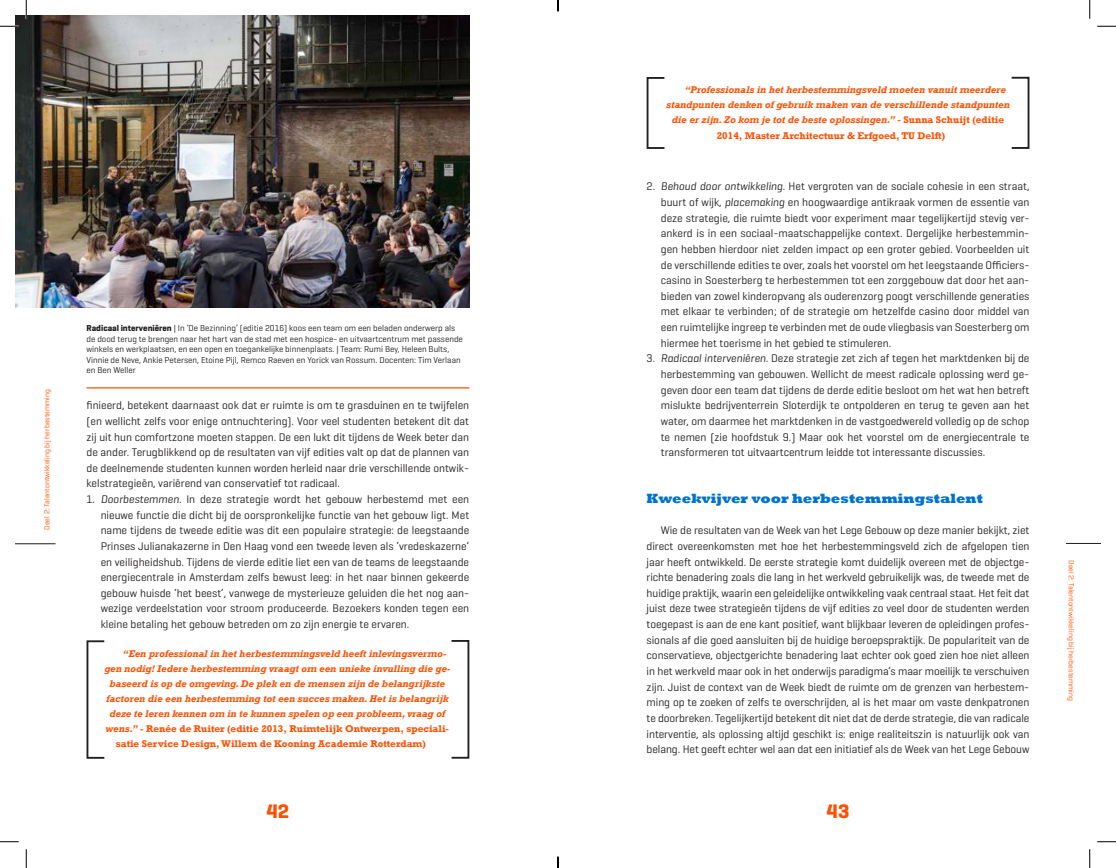
<style>
.page{position:relative;width:1116px;height:868px;background:#fff}
.page>*{position:absolute;margin:0;border:0;box-sizing:border-box;transform-origin:0 0}
.t1{font:700 20px "Geogrotesque";color:#ff5000}
.t2{font:800 13.75px "Rockwell";color:#0073ce}
.t3{font:11.25px/15.6px "Geogrotesque";color:#231f20;text-align:justify}
.t4{font:italic 700 10px "Rockwell";color:#ff5000}
.t5{font:700 10px "Rockwell";color:#ff5000}
.t6{font:8.75px/10.5px "Geogrotesque";color:#231f20}
.t7{font:7.5px "Geogrotesque";color:#ff5000}
.s1{font-weight:700}
.s2{font-style:italic}
.s3{font-style:normal}
</style>
<div class="page">
<hr style="left:16px;top:543px;width:39px;height:1px;background:#231f20">
<hr style="left:1066px;top:543px;width:34px;height:1px;background:#231f20">
<img style="left:16px;top:16px;width:453px;height:291px">
<div style="left:86px;top:640px;width:19px;height:118px;border:2px solid #231f20"></div>
<div style="left:450px;top:640px;width:19px;height:118px;border:2px solid #231f20"></div>
<hr style="left:86px;top:387px;width:383px;height:1px;background:#ff5000">
<div style="left:646px;top:77px;width:19px;height:72px;border:2px solid #231f20"></div>
<div style="left:1010px;top:77px;width:19px;height:72px;border:2px solid #231f20"></div>
<svg style="left:0;top:25px;width:19px;height:2px"></svg>
<svg style="left:1097px;top:25px;width:18px;height:2px"></svg>
<svg style="left:0;top:841px;width:19px;height:1px"></svg>
<svg style="left:1097px;top:841px;width:18px;height:1px"></svg>
<svg style="left:25px;top:0;width:2px;height:19px"></svg>
<svg style="left:25px;top:849px;width:2px;height:18px"></svg>
<svg style="left:1089px;top:0;width:1px;height:19px"></svg>
<svg style="left:1089px;top:849px;width:1px;height:18px"></svg>
<svg style="left:557px;top:0;width:2px;height:11px"></svg>
<svg style="left:557px;top:856px;width:2px;height:11px"></svg>
<p class="t7" style="left:42px;top:529px;width:142px;rotate:-90deg">Deel 2: Talentontwikkeling bij herbestemming</p>
<p class="t6" style="left:86px;top:322px;width:378px"><span class="s1">Radicaal interveniëren</span> | In ‘De Bezinning’ (editie 2016) koos een team om een beladen onderwerp als de dood terug te brengen naar het hart van de stad met een hospice- en uitvaartcentrum met passende winkels en werkplaatsen, en een open en toegankelijke binnenplaats. | Team: Rumi Bey, Heleen Bults, Vinnie de Neve, Ankie Petersen, Etoine Pijl, Remco Raeven en Yorick van Rossum. Docenten: Tim Verlaan en Ben Weller</p>
<p class="t3" style="left:86px;top:397px;width:384px">finieerd, betekent daarnaast ook dat er ruimte is om te grasduinen en te twijfelen (en wellicht zelfs voor enige ontnuchtering). Voor veel studenten betekent dit dat zij uit hun comfortzone moeten stappen. De een lukt dit tijdens de Week beter dan de ander. Terugblikkend op de resultaten van vijf edities valt op dat de plannen van de deelnemende studenten kunnen worden herleid naar drie verschillende ontwik&shy;kelstrategieën, variërend van conservatief tot radicaal.</p>
<p class="t3" style="left:101px;top:491px;width:370px;text-indent:-14px">1. <span class="s2">Doorbestemmen.</span> In deze strategie wordt het gebouw herbestemd met een nieuwe functie die dicht bij de oorspronkelijke functie van het gebouw ligt. Met name tijdens de tweede editie was dit een populaire strategie: de leegstaande Prinses Julianakazerne in Den Haag vond een tweede leven als ‘vredeskazerne’ en veiligheidshub. Tijdens de vierde editie liet een van de teams de leegstaande energiecentrale in Amsterdam zelfs bewust leeg: in het naar binnen gekeerde gebouw huisde ‘het beest’, vanwege de mysterieuze geluiden die het nog aan&shy;wezige verdeelstation voor stroom produceerde. Bezoekers konden tegen een kleine betaling het gebouw betreden om zo zijn energie te ervaren.</p>
<p class="t4" style="left:122px;top:647px;width:325px">“Een professional in het herbestemmingsveld heeft inlevingsvermo-</p>
<p class="t4" style="left:104px;top:662px;width:347px">gen nodig! Iedere herbestemming vraagt om een unieke invulling die ge-</p>
<p class="t4" style="left:110px;top:677px;width:337px">baseerd is op de omgeving. De plek en de mensen zijn de belangrijkste</p>
<p class="t4" style="left:106px;top:692px;width:344px">factoren die een herbestemming tot een succes maken. Het is belangrijk</p>
<p class="t4" style="left:109px;top:707px;width:337px">deze te leren kennen om in te kunnen spelen op een probleem, vraag of</p>
<p class="t5" style="left:106px;top:722px;width:345px"><span class="s2">wens.”</span> - Renée de Ruiter (editie 2013, Ruimtelijk Ontwerpen, speciali-</p>
<p class="t5" style="left:116px;top:737px;width:312px">satie Service Design, Willem de Kooning Academie Rotterdam)</p>
<p class="t4" style="left:684px;top:84px;width:323px">“Professionals in het herbestemmingsveld moeten vanuit meerdere</p>
<p class="t4" style="left:666px;top:99px;width:345px">standpunten denken of gebruik maken van de verschillende standpunten</p>
<p class="t4" style="left:672px;top:114px;width:334px">die er zijn. Zo kom je tot de beste oplossingen.” <span class="s3">- Sunna Schuijt (editie</span></p>
<p class="t5" style="left:716px;top:129px;width:230px">2014, Master Architectuur &amp; Erfgoed, TU Delft)</p>
<p class="t3" style="left:661px;top:178px;width:370px;text-indent:-14px">2. <span class="s2">Behoud door ontwikkeling</span>. Het vergroten van de sociale cohesie in een straat, buurt of wijk, <span class="s2">placemaking</span> en hoogwaardige antikraak vormen de essentie van deze strategie, die ruimte biedt voor experiment maar tegelijkertijd stevig ver&shy;ankerd is in een sociaal-maatschappelijke context. Dergelijke herbestemmin&shy;gen hebben hierdoor niet zelden impact op een groter gebied. Voorbeelden uit de verschillende edities te over, zoals het voorstel om het leegstaande Officiers&shy;casino in Soesterberg te herbestemmen tot een zorggebouw dat door het aan&shy;bieden van zowel kinderopvang als ouderenzorg poogt verschillende generaties met elkaar te verbinden; of de strategie om hetzelfde casino door middel van een ruimtelijke ingreep te verbinden met de oude vliegbasis van Soesterberg om hiermee het toerisme in het gebied te stimuleren.</p>
<p class="t3" style="left:661px;top:350px;width:370px;text-indent:-14px">3. <span class="s2">Radicaal interveniëren.</span> Deze strategie zet zich af tegen het marktdenken bij de herbestemming van gebouwen. Wellicht de meest radicale oplossing werd ge&shy;geven door een team dat tijdens de derde editie besloot om het wat hen betreft mislukte bedrijventerrein Sloterdijk te ontpolderen en terug te geven aan het water, om daarmee het marktdenken in de vastgoedwereld volledig op de schop te nemen (zie hoofdstuk 9.) Maar ook het voorstel om de energiecentrale te transformeren tot uitvaartcentrum leidde tot interessante discussies.</p>
<p class="t2" style="left:646px;top:490px;width:338px">Kweekvijver voor herbestemmingstalent</p>
<p class="t3" style="left:646px;top:522px;width:384px;text-indent:14px">Wie de resultaten van de Week van het Lege Gebouw op deze manier bekijkt, ziet direct overeenkomsten met hoe het herbestemmingsveld zich de afgelopen tien jaar heeft ontwikkeld. De eerste strategie komt duidelijk overeen met de objectge&shy;richte benadering zoals die lang in het werkveld gebruikelijk was, de tweede met de huidige praktijk, waarin een geleidelijke ontwikkeling vaak centraal staat. Het feit dat juist deze twee strategieën tijdens de vijf edities zo veel door de studenten werden toegepast is aan de ene kant positief, want blijkbaar leveren de opleidingen profes&shy;sionals af die goed aansluiten bij de huidige beroepspraktijk. De populariteit van de conservatieve, objectgerichte benadering laat echter ook goed zien hoe niet alleen in het werkveld maar ook in het onderwijs paradigma’s maar moeilijk te verschuiven zijn. Juist de context van de Week biedt de ruimte om de grenzen van herbestem&shy;ming op te zoeken of zelfs te overschrijden, al is het maar om vaste denkpatronen te doorbreken. Tegelijkertijd betekent dit niet dat de derde strategie, die van radicale interventie, als oplossing altijd geschikt is: enige realiteitszin is natuurlijk ook van belang. Het geeft echter wel aan dat een initiatief als de Week van het Lege Gebouw</p>
<h1 class="t1" style="left:266px;top:798px;width:24px">42</h1>
<h1 class="t1" style="left:826px;top:798px;width:24px">43</h1>
<p class="t7" style="left:1076px;top:560px;width:142px;rotate:90deg">Deel 2: Talentontwikkeling bij herbestemming</p>
</div>
